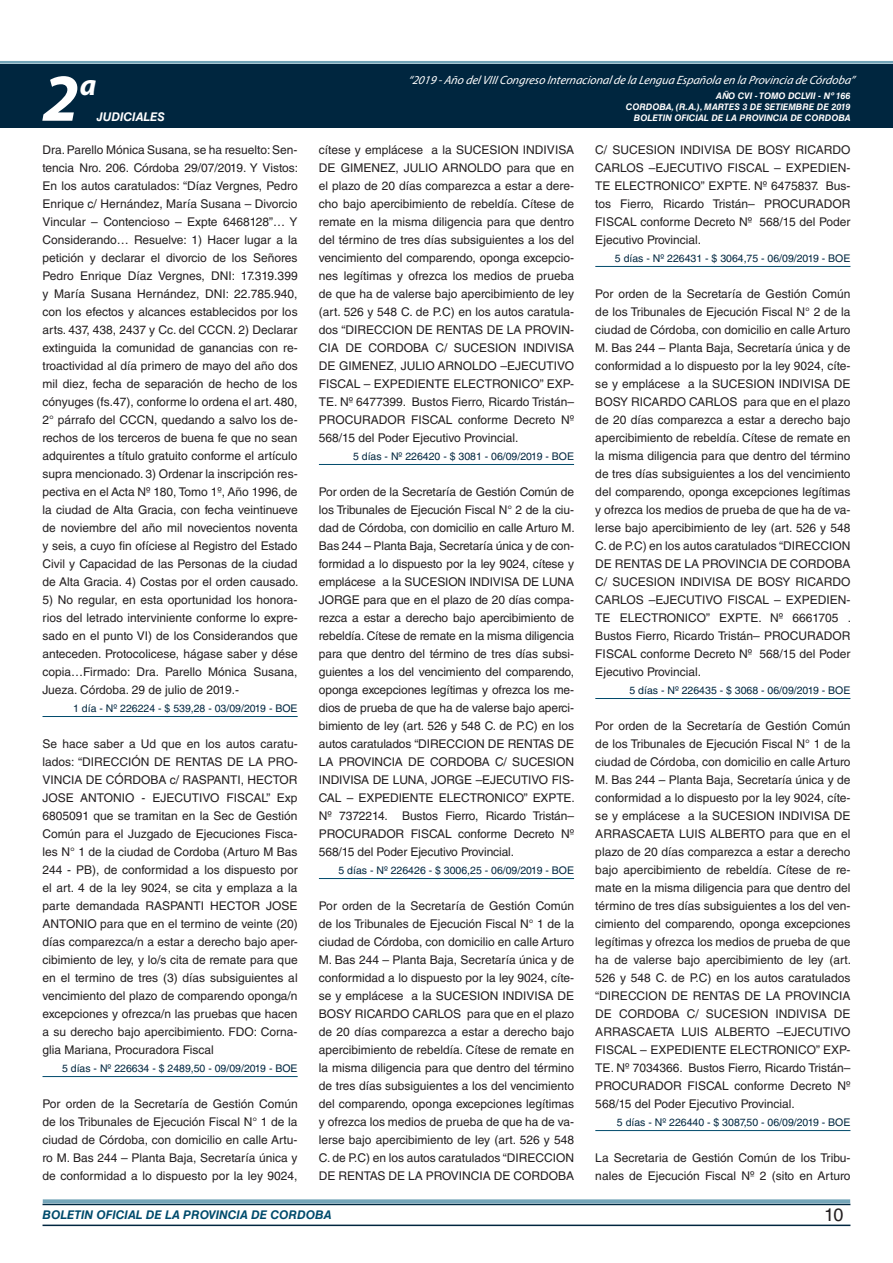
<style>
.page{position:relative;width:893px;height:1263px;background:#fff}
.page>*{position:absolute;margin:0;border:0;box-sizing:border-box;transform-origin:0 0}
.t1{font:italic 700 67.5px "Myriad Pro";color:#fff}
.t2{font:italic 700 30px "Myriad Pro";color:#fff}
.t3{font:18px "Helvetica LT Std";color:#231f20}
.t4{font:12px/18px "Helvetica LT Std";color:#231f20;text-align:justify}
.t5{font:italic 12px "Myriad Pro";color:#fff}
.t6{font:italic 700 12px "Helvetica LT Std";color:#004b6c}
.t7{font:italic 700 12px "Helvetica LT Std";color:#fff}
.t8{font:10.5px "Helvetica LT Std";color:#00263f}
.t9{font:italic 700 9px/10.8px "Helvetica LT Std";color:#fff;text-align:right}
</style>
<div class="page">
<div style="left:0;top:61px;width:893px;height:6px;background:#fff;opacity:.75"></div>
<div style="left:0;top:64px;width:893px;height:64px;background:#00263f"></div>
<hr style="left:43px;top:1224px;width:807px;height:2px;background:#00263f">
<div style="left:42px;top:1198px;width:809px;height:8px;background:#fff;opacity:.75"></div>
<hr style="left:43px;top:716px;width:255px;height:1px;background:#004b6c">
<hr style="left:43px;top:1076px;width:255px;height:1px;background:#004b6c">
<hr style="left:319px;top:464px;width:255px;height:1px;background:#004b6c">
<hr style="left:319px;top:878px;width:255px;height:1px;background:#004b6c">
<hr style="left:595px;top:266px;width:255px;height:1px;background:#004b6c">
<hr style="left:595px;top:698px;width:255px;height:1px;background:#004b6c">
<hr style="left:595px;top:1130px;width:255px;height:1px;background:#004b6c">
<h2 class="t2" style="left:80px;top:66px;width:18px">a</h2>
<p class="t5" style="left:408px;top:72px;width:448px">“2019 -Año delVIIICongreso Internacionalde la Lengua Esp añola en la Provincia de Córdoba”</p>
<h1 class="t1" style="left:43px;top:54px;width:38px">2</h1>
<p class="t9" style="left:626px;top:91px;width:226px">AÑO CVI - TOMO DCLVII - Nº 166<br>CORDOBA, (R.A.), MARTES 3 DE SETIEMBRE DE 2019</p>
<p class="t7" style="left:97px;top:110px;width:70px">JUDICIALES</p>
<p class="t9" style="left:634px;top:112px;width:218px">BOLETIN OFICIAL DE LA PROVINCIA DE CORDOBA</p>
<p class="t4" style="left:43px;top:141px;width:257px">Dra. Parello Mónica Susana, se ha resuelto: Sen&shy;tencia Nro. 206. Córdoba 29/07/2019. Y Vistos:<br>En los autos caratulados: “Díaz Vergnes, Pedro Enrique c/ Hernández, María Susana – Divorcio Vincular – Contencioso – Expte 6468128”… Y Considerando… Resuelve: 1) Hacer lugar a la petición y declarar el divorcio de los Señores Pedro Enrique Díaz Vergnes, DNI: 17.319.399 y María Susana Hernández, DNI: 22.785.940, con los efectos y alcances establecidos por los arts. 437, 438, 2437 y Cc. del CCCN. 2) Declarar extinguida la comunidad de ganancias con re&shy;troactividad al día primero de mayo del año dos mil diez, fecha de separación de hecho de los cónyuges (fs.47), conforme lo ordena el art. 480, 2° párrafo del CCCN, quedando a salvo los de&shy;rechos de los terceros de buena fe que no sean adquirentes a título gratuito conforme el artículo supra mencionado. 3) Ordenar la inscripción res&shy;pectiva en el Acta Nº 180, Tomo 1º, Año 1996, de la ciudad de Alta Gracia, con fecha veintinueve de noviembre del año mil novecientos noventa y seis, a cuyo fin ofíciese al Registro del Estado Civil y Capacidad de las Personas de la ciudad de Alta Gracia. 4) Costas por el orden causado.</p>
<p class="t4" style="left:43px;top:591px;width:257px">5) No regular, en esta oportunidad los honora&shy;rios del letrado interviniente conforme lo expre&shy;sado en el punto VI) de los Considerandos que anteceden. Protocolicese, hágase saber y dése copia…Firmado: Dra. Parello Mónica Susana, Jueza. Córdoba. 29 de julio de 2019.-</p>
<p class="t8" style="left:73px;top:702px;width:226px">1 día - Nº 226224 - $ 539,28 - 03/09/2019 - BOE</p>
<p class="t4" style="left:43px;top:735px;width:257px">Se hace saber a Ud que en los autos caratu&shy;lados: “DIRECCIÓN DE RENTAS DE LA PRO-VINCIA DE CÓRDOBA c/ RASPANTI, HECTOR JOSE ANTONIO - EJECUTIVO FISCAL” Exp 6805091 que se tramitan en la Sec de Gestión Común para el Juzgado de Ejecuciones Fisca&shy;les N° 1 de la ciudad de Cordoba (Arturo M Bas 244 - PB), de conformidad a los dispuesto por el art. 4 de la ley 9024, se cita y emplaza a la parte demandada RASPANTI HECTOR JOSE ANTONIO para que en el termino de veinte (20) días comparezca/n a estar a derecho bajo aper&shy;cibimiento de ley, y lo/s cita de remate para que en el termino de tres (3) días subsiguientes al vencimiento del plazo de comparendo oponga/n excepciones y ofrezca/n las pruebas que hacen a su derecho bajo apercibimiento. FDO: Corna&shy;glia Mariana, Procuradora Fiscal</p>
<p class="t8" style="left:62px;top:1062px;width:237px">5 días - Nº 226634 - $ 2489,50 - 09/09/2019 - BOE</p>
<p class="t4" style="left:43px;top:1095px;width:257px">Por orden de la Secretaría de Gestión Común de los Tribunales de Ejecución Fiscal N° 1 de la ciudad de Córdoba, con domicilio en calle Artu&shy;ro M. Bas 244 – Planta Baja, Secretaría única y de conformidad a lo dispuesto por la ley 9024,</p>
<p class="t4" style="left:319px;top:141px;width:257px">cítese y emplácese a la SUCESION INDIVISA DE GIMENEZ, JULIO ARNOLDO para que en el plazo de 20 días comparezca a estar a dere&shy;cho bajo apercibimiento de rebeldía. Cítese de remate en la misma diligencia para que dentro del término de tres días subsiguientes a los del vencimiento del comparendo, oponga excepcio&shy;nes legítimas y ofrezca los medios de prueba de que ha de valerse bajo apercibimiento de ley (art. 526 y 548 C. de P.C) en los autos caratula&shy;dos “DIRECCION DE RENTAS DE LA PROVIN-CIA DE CORDOBA C/ SUCESION INDIVISA DE GIMENEZ, JULIO ARNOLDO –EJECUTIVO FISCAL – EXPEDIENTE ELECTRONICO” EXP-TE. Nº 6477399. Bustos Fierro, Ricardo Tristán– PROCURADOR FISCAL conforme Decreto Nº 568/15 del Poder Ejecutivo Provincial.</p>
<p class="t8" style="left:353px;top:450px;width:222px">5 días - Nº 226420 - $ 3081 - 06/09/2019 - BOE</p>
<p class="t4" style="left:319px;top:483px;width:257px">Por orden de la Secretaría de Gestión Común de los Tribunales de Ejecución Fiscal N° 2 de la ciu&shy;dad de Córdoba, con domicilio en calle Arturo M.<br>Bas 244 – Planta Baja, Secretaría única y de con&shy;formidad a lo dispuesto por la ley 9024, cítese y emplácese a la SUCESION INDIVISA DE LUNA JORGE para que en el plazo de 20 días compa&shy;rezca a estar a derecho bajo apercibimiento de rebeldía. Cítese de remate en la misma diligencia para que dentro del término de tres días subsi&shy;guientes a los del vencimiento del comparendo, oponga excepciones legítimas y ofrezca los me&shy;dios de prueba de que ha de valerse bajo aperci&shy;bimiento de ley (art. 526 y 548 C. de P.C) en los autos caratulados “DIRECCION DE RENTAS DE LA PROVINCIA DE CORDOBA C/ SUCESION INDIVISA DE LUNA, JORGE –EJECUTIVO FIS-CAL – EXPEDIENTE ELECTRONICO” EXPTE.<br>Nº 7372214. Bustos Fierro, Ricardo Tristán– PROCURADOR FISCAL conforme Decreto Nº 568/15 del Poder Ejecutivo Provincial.</p>
<p class="t8" style="left:339px;top:864px;width:237px">5 días - Nº 226426 - $ 3006,25 - 06/09/2019 - BOE</p>
<p class="t4" style="left:319px;top:897px;width:257px">Por orden de la Secretaría de Gestión Común de los Tribunales de Ejecución Fiscal N° 1 de la ciudad de Córdoba, con domicilio en calle Arturo M. Bas 244 – Planta Baja, Secretaría única y de conformidad a lo dispuesto por la ley 9024, cíte&shy;se y emplácese a la SUCESION INDIVISA DE BOSY RICARDO CARLOS para que en el plazo de 20 días comparezca a estar a derecho bajo apercibimiento de rebeldía. Cítese de remate en la misma diligencia para que dentro del término de tres días subsiguientes a los del vencimiento del comparendo, oponga excepciones legítimas y ofrezca los medios de prueba de que ha de va&shy;lerse bajo apercibimiento de ley (art. 526 y 548<br>C. de P.C) en los autos caratulados “DIRECCION DE RENTAS DE LA PROVINCIA DE CORDOBA</p>
<p class="t4" style="left:595px;top:141px;width:257px">C/ SUCESION INDIVISA DE BOSY RICARDO CARLOS –EJECUTIVO FISCAL – EXPEDIEN-TE ELECTRONICO” EXPTE. Nº 6475837. Bus&shy;tos Fierro, Ricardo Tristán– PROCURADOR FISCAL conforme Decreto Nº 568/15 del Poder Ejecutivo Provincial.</p>
<p class="t8" style="left:615px;top:252px;width:237px">5 días - Nº 226431 - $ 3064,75 - 06/09/2019 - BOE</p>
<p class="t4" style="left:595px;top:285px;width:257px">Por orden de la Secretaría de Gestión Común de los Tribunales de Ejecución Fiscal N° 2 de la ciudad de Córdoba, con domicilio en calle Arturo M. Bas 244 – Planta Baja, Secretaría única y de conformidad a lo dispuesto por la ley 9024, cíte&shy;se y emplácese a la SUCESION INDIVISA DE BOSY RICARDO CARLOS para que en el plazo de 20 días comparezca a estar a derecho bajo apercibimiento de rebeldía. Cítese de remate en la misma diligencia para que dentro del término de tres días subsiguientes a los del vencimiento del comparendo, oponga excepciones legítimas y ofrezca los medios de prueba de que ha de va&shy;lerse bajo apercibimiento de ley (art. 526 y 548<br>C. de P.C) en los autos caratulados “DIRECCION DE RENTAS DE LA PROVINCIA DE CORDOBA C/ SUCESION INDIVISA DE BOSY RICARDO CARLOS –EJECUTIVO FISCAL – EXPEDIEN-TE ELECTRONICO” EXPTE. Nº 6661705 .<br>Bustos Fierro, Ricardo Tristán– PROCURADOR FISCAL conforme Decreto Nº 568/15 del Poder Ejecutivo Provincial.</p>
<p class="t8" style="left:629px;top:684px;width:222px">5 días - Nº 226435 - $ 3068 - 06/09/2019 - BOE</p>
<p class="t4" style="left:595px;top:717px;width:257px">Por orden de la Secretaría de Gestión Común de los Tribunales de Ejecución Fiscal N° 1 de la ciudad de Córdoba, con domicilio en calle Arturo M. Bas 244 – Planta Baja, Secretaría única y de conformidad a lo dispuesto por la ley 9024, cíte&shy;se y emplácese a la SUCESION INDIVISA DE ARRASCAETA LUIS ALBERTO para que en el plazo de 20 días comparezca a estar a derecho bajo apercibimiento de rebeldía. Cítese de re&shy;mate en la misma diligencia para que dentro del término de tres días subsiguientes a los del ven&shy;cimiento del comparendo, oponga excepciones legítimas y ofrezca los medios de prueba de que ha de valerse bajo apercibimiento de ley (art.<br>526 y 548 C. de P.C) en los autos caratulados “DIRECCION DE RENTAS DE LA PROVINCIA DE CORDOBA C/ SUCESION INDIVISA DE ARRASCAETA LUIS ALBERTO –EJECUTIVO FISCAL – EXPEDIENTE ELECTRONICO” EXP-TE. Nº 7034366. Bustos Fierro, Ricardo Tristán– PROCURADOR FISCAL conforme Decreto Nº 568/15 del Poder Ejecutivo Provincial.</p>
<p class="t8" style="left:617px;top:1116px;width:235px">5 días - Nº 226440 - $ 3087,50 - 06/09/2019 - BOE</p>
<p class="t4" style="left:595px;top:1149px;width:257px">La Secretaria de Gestión Común de los Tribu&shy;nales de Ejecución Fiscal Nº 2 (sito en Arturo</p>
<p class="t6" style="left:43px;top:1208px;width:290px">BOLETIN OFICIAL DE LA PROVINCIA DE CORDOBA</p>
<h3 class="t3" style="left:824px;top:1204px;width:21px">10</h3>
</div>
